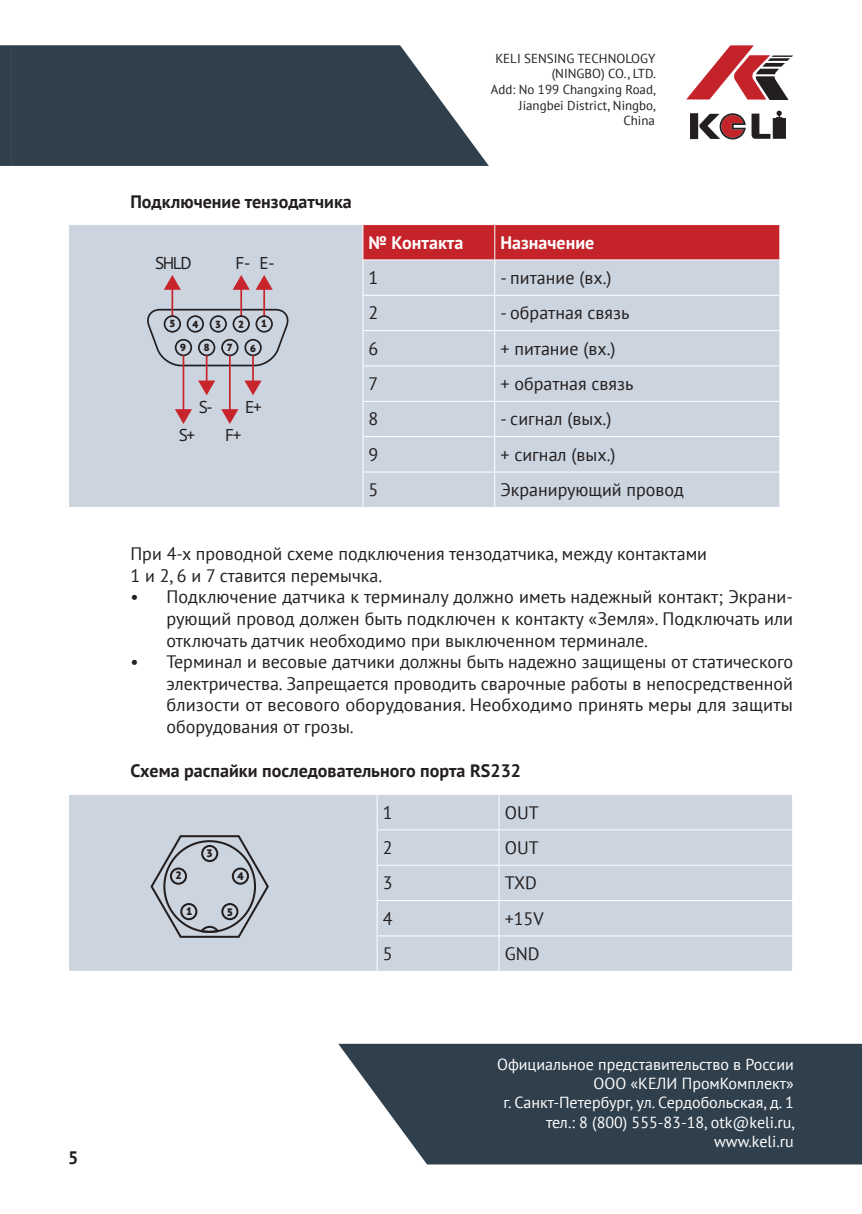
<style>
.page{position:relative;width:862px;height:1214px;background:#fff}
.page>*{position:absolute;margin:0;border:0;box-sizing:border-box;transform-origin:0 0}
.PT_Sans_9{font:18px/21.6px "PT Sans";color:#231f20;text-align:justify}
.t1{font:700 18px "PT Sans";color:#231f20}
.white_zag_table{font:700 18px "PT Sans";color:#fff}
.t2{font:17.2px "PT Sans Pro";color:#231f20}
.t3{font:16px/19.2px "PT Sans";color:#fff;text-align:right}
.t4{font:13px/15.6px "PT Sans";color:#231f20;text-align:right}
.t5{font:900 10.8px "PT Sans Pro";color:#231f20}
.t6{font:900 10.2px "PT Sans Pro";color:#231f20}
</style>
<div class="page">
<svg style="left:0;top:45px;width:12px;height:121px"></svg>
<svg style="left:12px;top:45px;width:477px;height:121px;background:#42515d"></svg>
<svg style="left:686px;top:45px;width:107px;height:55px"></svg>
<svg style="left:690px;top:110px;width:96px;height:29px"></svg>
<svg style="left:338px;top:1043px;width:524px;height:121px;background:#41505c"></svg>
<div style="left:69px;top:225px;width:710px;height:282px;background:#ccd4e0"></div>
<div style="left:363px;top:225px;width:416px;height:34px;background:#c32329"></div>
<hr style="left:494px;top:225px;width:1px;height:34px;background:#fff">
<hr style="left:362px;top:260px;width:1px;height:35px;background:#fff">
<hr style="left:494px;top:260px;width:1px;height:35px;background:#fff">
<hr style="left:362px;top:295px;width:133px;height:1px;background:#fff">
<hr style="left:362px;top:296px;width:1px;height:34px;background:#fff">
<hr style="left:495px;top:295px;width:285px;height:1px;background:#fff">
<hr style="left:494px;top:296px;width:1px;height:34px;background:#fff">
<hr style="left:362px;top:330px;width:133px;height:1px;background:#fff">
<hr style="left:362px;top:331px;width:1px;height:34px;background:#fff">
<hr style="left:495px;top:330px;width:285px;height:1px;background:#fff">
<hr style="left:494px;top:331px;width:1px;height:34px;background:#fff">
<hr style="left:362px;top:365px;width:133px;height:1px;background:#fff">
<hr style="left:362px;top:366px;width:1px;height:35px;background:#fff">
<hr style="left:495px;top:365px;width:285px;height:1px;background:#fff">
<hr style="left:494px;top:366px;width:1px;height:35px;background:#fff">
<hr style="left:362px;top:401px;width:133px;height:1px;background:#fff">
<hr style="left:362px;top:402px;width:1px;height:34px;background:#fff">
<hr style="left:495px;top:401px;width:285px;height:1px;background:#fff">
<hr style="left:494px;top:402px;width:1px;height:34px;background:#fff">
<hr style="left:362px;top:436px;width:133px;height:1px;background:#fff">
<hr style="left:362px;top:437px;width:1px;height:34px;background:#fff">
<hr style="left:495px;top:436px;width:285px;height:1px;background:#fff">
<hr style="left:494px;top:437px;width:1px;height:34px;background:#fff">
<hr style="left:362px;top:471px;width:133px;height:1px;background:#fff">
<hr style="left:362px;top:472px;width:1px;height:35px;background:#fff">
<hr style="left:495px;top:471px;width:285px;height:1px;background:#fff">
<hr style="left:494px;top:472px;width:1px;height:35px;background:#fff">
<hr style="left:362px;top:225px;width:1px;height:34px;background:#fff">
<hr style="left:362px;top:259px;width:133px;height:1px;background:#fff">
<hr style="left:495px;top:259px;width:285px;height:1px;background:#fff">
<hr style="left:171px;top:287px;width:2px;height:29px;background:#c8242b">
<svg style="left:164px;top:275px;width:17px;height:15px"></svg>
<hr style="left:183px;top:355px;width:1px;height:56px;background:#c8242b">
<svg style="left:175px;top:409px;width:17px;height:15px"></svg>
<hr style="left:263px;top:287px;width:2px;height:29px;background:#c8242b">
<svg style="left:256px;top:275px;width:17px;height:15px"></svg>
<hr style="left:240px;top:287px;width:2px;height:29px;background:#c8242b">
<svg style="left:233px;top:275px;width:17px;height:15px"></svg>
<svg style="left:143px;top:308px;width:147px;height:87px;background:#b9bac5"></svg>
<hr style="left:229px;top:355px;width:2px;height:56px;background:#c8242b">
<svg style="left:221px;top:409px;width:17px;height:15px"></svg>
<div style="left:69px;top:795px;width:723px;height:175px;background:#ccd4e0"></div>
<hr style="left:377px;top:795px;width:1px;height:34px;background:#fff">
<hr style="left:498px;top:795px;width:1px;height:34px;background:#fff">
<hr style="left:377px;top:829px;width:122px;height:1px;background:#fff">
<hr style="left:377px;top:830px;width:1px;height:34px;background:#fff">
<hr style="left:499px;top:829px;width:294px;height:1px;background:#fff">
<hr style="left:498px;top:830px;width:1px;height:34px;background:#fff">
<hr style="left:377px;top:864px;width:122px;height:1px;background:#fff">
<hr style="left:377px;top:865px;width:1px;height:35px;background:#fff">
<hr style="left:499px;top:864px;width:294px;height:1px;background:#fff">
<hr style="left:498px;top:865px;width:1px;height:35px;background:#fff">
<hr style="left:377px;top:900px;width:122px;height:1px;background:#fff">
<hr style="left:377px;top:901px;width:1px;height:34px;background:#fff">
<hr style="left:499px;top:900px;width:294px;height:1px;background:#fff">
<hr style="left:498px;top:901px;width:1px;height:34px;background:#fff">
<hr style="left:377px;top:935px;width:122px;height:1px;background:#fff">
<hr style="left:377px;top:936px;width:1px;height:34px;background:#fff">
<hr style="left:499px;top:935px;width:294px;height:1px;background:#fff">
<hr style="left:498px;top:936px;width:1px;height:34px;background:#fff">
<svg style="left:149px;top:833px;width:121px;height:105px;background:#b3bac4"></svg>
<p class="t1" style="left:68px;top:1145px;width:12px">5</p>
<p class="t4" style="left:491px;top:50px;width:167px">KELI SENSING TECHNOLOGY (NINGBO) CO., LTD.<br>Add: No 199 Changxing Road,<br>Jiangbei District, Ningbo,<br>China</p>
<p class="t1" style="left:130px;top:190px;width:223px">Подключение тензодатчика</p>
<p class="t2" style="left:155px;top:251px;width:38px">SHLD</p>
<p class="t2" style="left:235px;top:251px;width:17px">F-</p>
<p class="t2" style="left:259px;top:251px;width:17px">E-</p>
<p class="t6" style="left:169px;top:317px;width:8px">5</p>
<p class="t6" style="left:261px;top:317px;width:8px">1</p>
<p class="t6" style="left:238px;top:317px;width:8px">2</p>
<p class="t6" style="left:192px;top:317px;width:8px">4</p>
<p class="t6" style="left:215px;top:317px;width:8px">3</p>
<p class="t6" style="left:180px;top:340px;width:8px">9</p>
<p class="t6" style="left:204px;top:340px;width:8px">8</p>
<p class="t6" style="left:250px;top:341px;width:8px">6</p>
<p class="t6" style="left:226px;top:340px;width:8px">7</p>
<p class="t2" style="left:199px;top:395px;width:15px">S-</p>
<p class="t2" style="left:179px;top:423px;width:18px">S+</p>
<p class="t2" style="left:245px;top:395px;width:18px">E+</p>
<p class="t2" style="left:225px;top:423px;width:18px">F+</p>
<p class="white_zag_table" style="left:369px;top:230px;width:96px">№ Контакта</p>
<p class="white_zag_table" style="left:500px;top:230px;width:95px">Назначение</p>
<p class="PT_Sans_9" style="left:369px;top:266px;width:11px">1</p>
<p class="PT_Sans_9" style="left:500px;top:266px;width:113px">- питание (вх.)</p>
<p class="PT_Sans_9" style="left:369px;top:302px;width:11px">2</p>
<p class="PT_Sans_9" style="left:500px;top:302px;width:130px">- обратная связь</p>
<p class="PT_Sans_9" style="left:369px;top:337px;width:11px">6</p>
<p class="PT_Sans_9" style="left:500px;top:337px;width:117px">+ питание (вх.)</p>
<p class="PT_Sans_9" style="left:369px;top:372px;width:11px">7</p>
<p class="PT_Sans_9" style="left:500px;top:372px;width:134px">+ обратная связь</p>
<p class="PT_Sans_9" style="left:369px;top:408px;width:11px">8</p>
<p class="PT_Sans_9" style="left:500px;top:408px;width:113px">- сигнал (вых.)</p>
<p class="PT_Sans_9" style="left:369px;top:443px;width:11px">9</p>
<p class="PT_Sans_9" style="left:500px;top:443px;width:117px">+ сигнал (вых.)</p>
<p class="PT_Sans_9" style="left:369px;top:478px;width:11px">5</p>
<p class="PT_Sans_9" style="left:500px;top:478px;width:185px">Экранирующий провод</p>
<p class="PT_Sans_9" style="left:130px;top:542px;width:578px">При 4-х проводной схеме подключения тензодатчика, между контактами</p>
<p class="PT_Sans_9" style="left:130px;top:564px;width:253px">1 и 2, 6 и 7 ставится перемычка.</p>
<p class="PT_Sans_9" style="left:166px;top:585px;width:628px;text-indent:-36px">• Подключение датчика к терминалу должно иметь надежный контакт; Экрани&shy;рующий провод должен быть подключен к контакту «Земля». Подключать или отключать датчик необходимо при выключенном терминале.</p>
<p class="PT_Sans_9" style="left:166px;top:650px;width:628px;text-indent:-36px">• Терминал и весовые датчики должны быть надежно защищены от статического электричества. Запрещается проводить сварочные работы в непосредственной близости от весового оборудования. Необходимо принять меры для защиты оборудования от грозы.</p>
<p class="t1" style="left:130px;top:759px;width:392px">Схема распайки последовательного порта RS232</p>
<p class="t5" style="left:206px;top:845px;width:8px">3</p>
<p class="t5" style="left:175px;top:868px;width:8px">2</p>
<p class="t5" style="left:237px;top:868px;width:8px">4</p>
<p class="t5" style="left:226px;top:904px;width:8px">5</p>
<p class="t5" style="left:186px;top:904px;width:8px">1</p>
<p class="PT_Sans_9" style="left:383px;top:800px;width:11px">1</p>
<p class="PT_Sans_9" style="left:505px;top:800px;width:36px">OUT</p>
<p class="PT_Sans_9" style="left:383px;top:836px;width:11px">2</p>
<p class="PT_Sans_9" style="left:505px;top:836px;width:36px">OUT</p>
<p class="PT_Sans_9" style="left:383px;top:871px;width:11px">3</p>
<p class="PT_Sans_9" style="left:505px;top:871px;width:34px">TXD</p>
<p class="PT_Sans_9" style="left:383px;top:906px;width:11px">4</p>
<p class="PT_Sans_9" style="left:505px;top:906px;width:40px">+15V</p>
<p class="PT_Sans_9" style="left:383px;top:942px;width:11px">5</p>
<p class="PT_Sans_9" style="left:505px;top:942px;width:36px">GND</p>
<p class="t3" style="left:497px;top:1054px;width:300px">Официальное представительство в России<br>ООО «КЕЛИ ПромКомплект»<br>г. Санкт-Петербург, ул. Сердобольская, д. 1 тел.: 8 (800) 555-83-18, otk@keli.ru, www.keli.ru</p>
</div>
